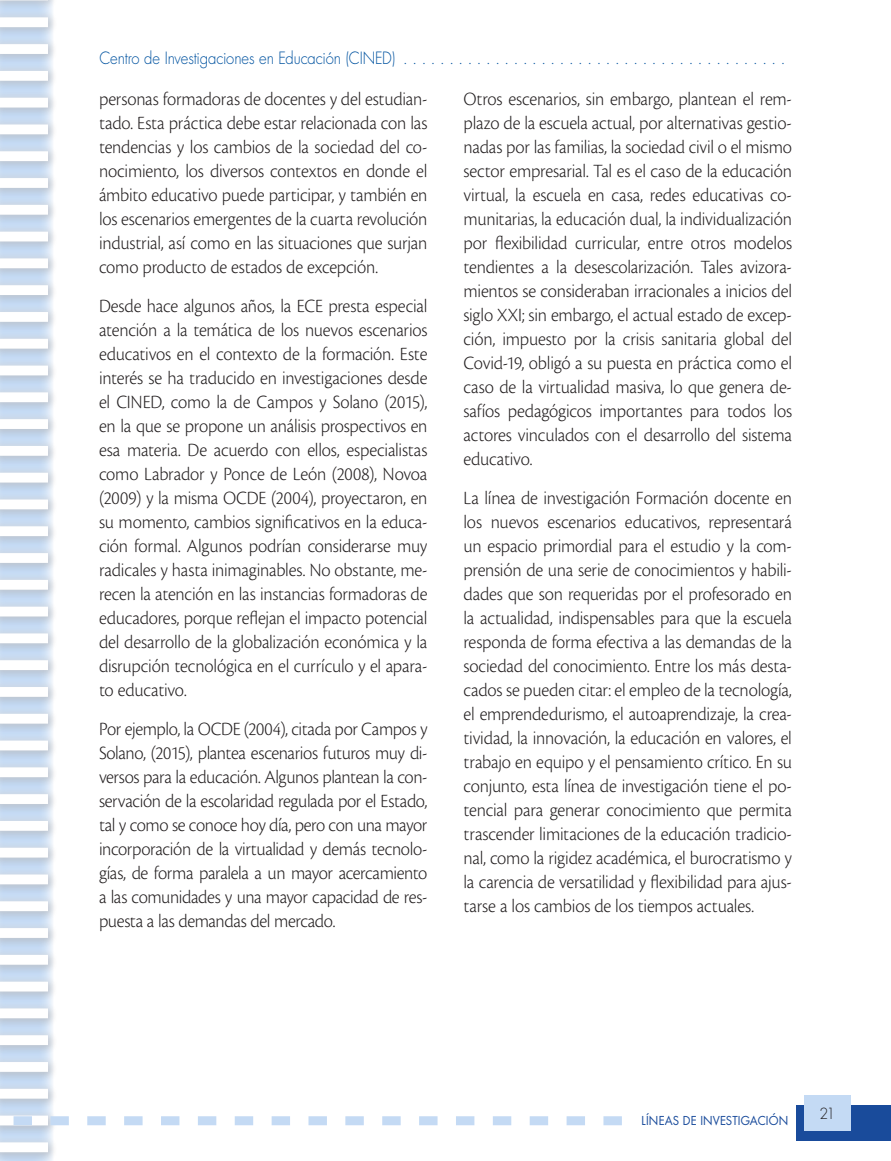
<style>
.page{position:relative;width:891px;height:1161px;background:#fff}
.page>*{position:absolute;margin:0;border:0;box-sizing:border-box;transform-origin:0 0}
.t1{font:300 19.5px/24px "Cronos Pro";letter-spacing:-.01em;color:#231f20;text-align:justify;scale:.95 1}
.t2{font:300 16.5px "Futura Std";letter-spacing:-.01em;color:#0153a0;scale:.9 1}
.t3{font:300 15px "Futura Std";color:#231f20;scale:.95 1}
.t4{font:12px "Futura Std";letter-spacing:.01em;color:#194b9b;scale:.95 1}
</style>
<div class="page">
<div style="left:796px;top:1105px;width:95px;height:35px;background:#194b9b"></div>
<div style="left:804px;top:1095px;width:46px;height:35px;background:#c4daf4"></div>
<div style="left:0;top:0;width:57px;height:1161px;background:#fff;opacity:.75"></div>
<hr style="left:0;top:0;width:48px;height:1px;background:#fff">
<div style="left:0;top:17px;width:48px;height:10px;background:#fff"></div>
<div style="left:0;top:44px;width:48px;height:10px;background:#fff"></div>
<div style="left:0;top:71px;width:48px;height:10px;background:#fff"></div>
<div style="left:0;top:98px;width:48px;height:10px;background:#fff"></div>
<div style="left:0;top:125px;width:48px;height:9px;background:#fff"></div>
<div style="left:0;top:151px;width:48px;height:10px;background:#fff"></div>
<div style="left:0;top:178px;width:48px;height:10px;background:#fff"></div>
<div style="left:0;top:205px;width:48px;height:10px;background:#fff"></div>
<div style="left:0;top:232px;width:48px;height:9px;background:#fff"></div>
<div style="left:0;top:258px;width:48px;height:10px;background:#fff"></div>
<div style="left:0;top:285px;width:48px;height:10px;background:#fff"></div>
<div style="left:0;top:312px;width:48px;height:10px;background:#fff"></div>
<div style="left:0;top:339px;width:48px;height:10px;background:#fff"></div>
<div style="left:0;top:366px;width:48px;height:9px;background:#fff"></div>
<div style="left:0;top:392px;width:48px;height:10px;background:#fff"></div>
<div style="left:0;top:419px;width:48px;height:10px;background:#fff"></div>
<div style="left:0;top:446px;width:48px;height:10px;background:#fff"></div>
<div style="left:0;top:473px;width:48px;height:10px;background:#fff"></div>
<div style="left:0;top:500px;width:48px;height:9px;background:#fff"></div>
<div style="left:0;top:526px;width:48px;height:10px;background:#fff"></div>
<div style="left:0;top:553px;width:48px;height:10px;background:#fff"></div>
<div style="left:0;top:580px;width:48px;height:10px;background:#fff"></div>
<div style="left:0;top:607px;width:48px;height:9px;background:#fff"></div>
<div style="left:0;top:633px;width:48px;height:10px;background:#fff"></div>
<div style="left:0;top:660px;width:48px;height:10px;background:#fff"></div>
<div style="left:0;top:687px;width:48px;height:10px;background:#fff"></div>
<div style="left:0;top:714px;width:48px;height:10px;background:#fff"></div>
<div style="left:0;top:741px;width:48px;height:9px;background:#fff"></div>
<div style="left:0;top:767px;width:48px;height:10px;background:#fff"></div>
<div style="left:0;top:794px;width:48px;height:10px;background:#fff"></div>
<div style="left:0;top:821px;width:48px;height:10px;background:#fff"></div>
<div style="left:0;top:848px;width:48px;height:10px;background:#fff"></div>
<div style="left:0;top:875px;width:48px;height:9px;background:#fff"></div>
<div style="left:0;top:901px;width:48px;height:10px;background:#fff"></div>
<div style="left:0;top:928px;width:48px;height:10px;background:#fff"></div>
<div style="left:0;top:955px;width:48px;height:10px;background:#fff"></div>
<div style="left:0;top:982px;width:48px;height:9px;background:#fff"></div>
<div style="left:0;top:1008px;width:48px;height:10px;background:#fff"></div>
<div style="left:0;top:1035px;width:48px;height:10px;background:#fff"></div>
<div style="left:0;top:1062px;width:48px;height:10px;background:#fff"></div>
<div style="left:0;top:1089px;width:48px;height:10px;background:#fff"></div>
<div style="left:0;top:1142px;width:48px;height:10px;background:#fff"></div>
<hr style="left:0;top:1160px;width:48px;height:1px;background:#fff">
<svg style="left:0;top:1116px;width:622px;height:9px"></svg>
<p class="t2" style="left:99px;top:48px;width:764px">Centro de Investigaciones en Educación (CINED) . . . . . . . . . . . . . . . . . . . . . . . . . . . . . . . . . . . . . . . . . .</p>
<p class="t1" style="left:99px;top:87px;width:347px">personas formadoras de docentes y del estudian&shy;tado. Esta práctica debe estar relacionada con las tendencias y los cambios de la sociedad del co&shy;nocimiento, los diversos contextos en donde el ámbito educativo puede participar, y también en los escenarios emergentes de la cuarta revolución industrial, así como en las situaciones que surjan como producto de estados de excepción.</p>
<p class="t1" style="left:99px;top:294px;width:347px">Desde hace algunos años, la ECE presta especial atención a la temática de los nuevos escenarios educativos en el contexto de la formación. Este interés se ha traducido en investigaciones desde el CINED, como la de Campos y Solano (2015), en la que se propone un análisis prospectivos en esa materia. De acuerdo con ellos, especialistas como Labrador y Ponce de León (2008), Novoa (2009) y la misma OCDE (2004), proyectaron, en su momento, cambios significativos en la educa&shy;ción formal. Algunos podrían considerarse muy radicales y hasta inimaginables. No obstante, me&shy;recen la atención en las instancias formadoras de educadores, porque reflejan el impacto potencial del desarrollo de la globalización económica y la disrupción tecnológica en el currículo y el apara&shy;to educativo.</p>
<p class="t1" style="left:99px;top:717px;width:347px">Por ejemplo, la OCDE (2004), citada por Campos y Solano, (2015), plantea escenarios futuros muy di&shy;versos para la educación. Algunos plantean la con&shy;servación de la escolaridad regulada por el Estado, tal y como se conoce hoy día, pero con una mayor incorporación de la virtualidad y demás tecnolo&shy;gías, de forma paralela a un mayor acercamiento a las comunidades y una mayor capacidad de res&shy;puesta a las demandas del mercado.</p>
<p class="t1" style="left:464px;top:87px;width:347px">Otros escenarios, sin embargo, plantean el rem&shy;plazo de la escuela actual, por alternativas gestio&shy;nadas por las familias, la sociedad civil o el mismo sector empresarial. Tal es el caso de la educación virtual, la escuela en casa, redes educativas co&shy;munitarias, la educación dual, la individualización por flexibilidad curricular, entre otros modelos tendientes a la desescolarización. Tales avizora&shy;mientos se consideraban irracionales a inicios del siglo XXI; sin embargo, el actual estado de excep&shy;ción, impuesto por la crisis sanitaria global del Covid-19, obligó a su puesta en práctica como el caso de la virtualidad masiva, lo que genera de&shy;safíos pedagógicos importantes para todos los actores vinculados con el desarrollo del sistema educativo.</p>
<p class="t1" style="left:464px;top:486px;width:347px">La línea de investigación Formación docente en los nuevos escenarios educativos, representará un espacio primordial para el estudio y la com&shy;prensión de una serie de conocimientos y habili&shy;dades que son requeridas por el profesorado en la actualidad, indispensables para que la escuela responda de forma efectiva a las demandas de la sociedad del conocimiento. Entre los más desta&shy;cados se pueden citar: el empleo de la tecnología, el emprendedurismo, el autoaprendizaje, la crea&shy;tividad, la innovación, la educación en valores, el trabajo en equipo y el pensamiento crítico. En su conjunto, esta línea de investigación tiene el po&shy;tencial para generar conocimiento que permita trascender limitaciones de la educación tradicio&shy;nal, como la rigidez académica, el burocratismo y la carencia de versatilidad y flexibilidad para ajus&shy;tarse a los cambios de los tiempos actuales.</p>
<p class="t4" style="left:642px;top:1113px;width:156px">LÍNEAS DE INVESTIGACIÓN</p>
<p class="t3" style="left:819px;top:1104px;width:18px">21</p>
</div>
